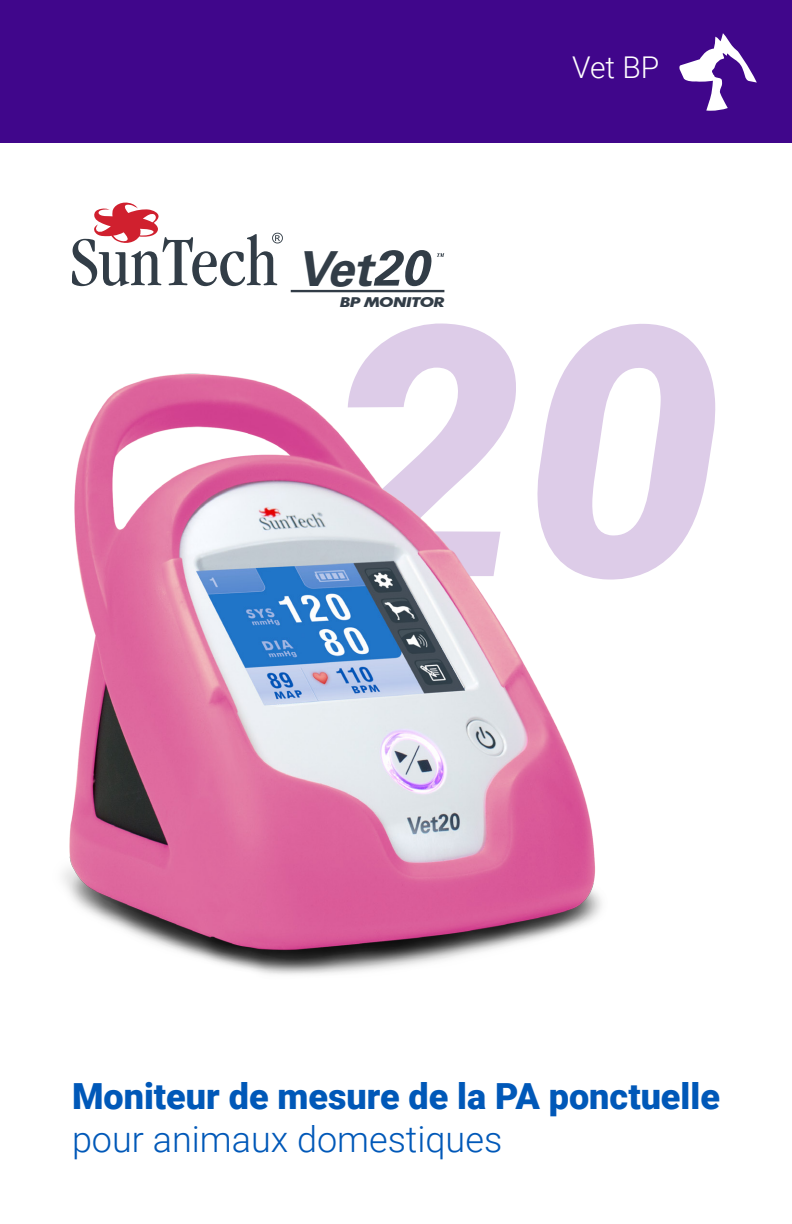
<style>
.page{position:relative;width:792px;height:1224px;background:#fff}
.page>*{position:absolute;margin:0;border:0;box-sizing:border-box;transform-origin:0 0}
.t1{font:italic 900 350px "Roboto";color:#ddcce8}
.t2{font:italic 700 48.4px "Univers LT Std";color:#323d47}
.t3{font:900 36px "Roboto";color:#0058b8}
.t4{font:300 36px "Roboto";color:#0058b8}
.t5{font:300 30px "Roboto";color:#fff}
.t6{font:italic 700 13.6px "Futura BT";letter-spacing:-.05em;color:#323d47;scale:1.25 1}
.s1{font-size:50.2px}
</style>
<div class="page">
<div style="left:0;top:0;width:792px;height:142px;background:#40068b"></div>
<svg style="left:679px;top:33px;width:78px;height:78px"></svg>
<hr style="left:291px;top:290px;width:153px;height:2px;background:#323d47">
<svg style="left:437px;top:253px;width:7px;height:4px"></svg>
<svg style="left:72px;top:202px;width:211px;height:84px"></svg>
<img style="left:63px;top:373px;width:539px;height:602px">
<p class="t2" style="left:296px;top:240px;width:133px">Vet<span class="s1">20</span></p>
<p class="t6" style="left:340px;top:294px;width:85px">BP MONITOR</p>
<p class="t5" style="left:572px;top:46px;width:89px">Vet BP</p>
<p class="t1" style="left:326px;top:206px;width:398px">20</p>
<p class="t3" style="left:72px;top:1071px;width:649px">Moniteur de mesure de la PA ponctuelle</p>
<p class="t4" style="left:72px;top:1114px;width:432px">pour animaux domestiques</p>
</div>
